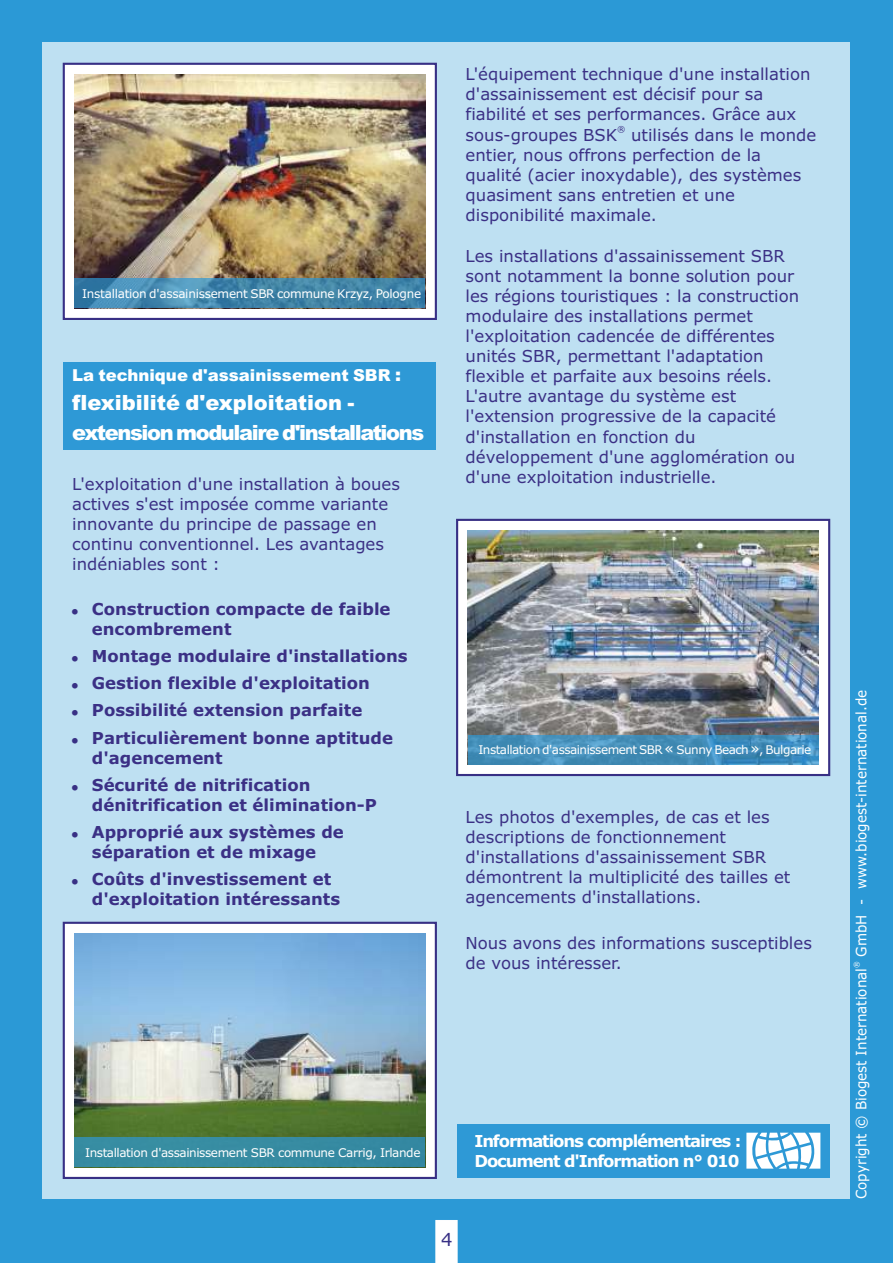
<style>
.page{position:relative;width:893px;height:1263px;background:#2b99d6}
.page>*{position:absolute;margin:0;border:0;box-sizing:border-box;transform-origin:0 0}
.t1{font:900 21px/29.5px "Arial";letter-spacing:-.065em;color:#fff}
.t2{font:18px "Verdana";color:#383085}
.t3{font:16.5px/20.1px "Verdana";color:#3b3085}
.t4{font:700 16.5px/27px "Verdana";color:#3b3085}
.t5{font:700 16.5px/20.1px "Verdana";letter-spacing:-.07em;color:#fff}
.t6{font:900 16.5px "Arial";color:#fff}
.t7{font:14.4px "Verdana";color:#fff;scale:.93 1}
.t8{font:12px "Verdana";letter-spacing:-.035em;color:#fff}
.t9{font:8.25px "Verdana";color:#3b3085}
.t10{font:7.2px "Verdana";color:#fff;scale:.93 1}
.s1{font-size:18px}
.s2{font-family:"Tahoma";font-size:15px}
</style>
<div class="page">
<div style="left:43px;top:43px;width:807px;height:1156px;background:#bee0f2"></div>
<svg style="left:436px;top:1220px;width:21px;height:43px"></svg>
<svg style="left:62px;top:62px;width:375px;height:258px;background:#d6d6e1"></svg>
<svg style="left:62px;top:921px;width:375px;height:258px;background:#d4d8e3"></svg>
<svg style="left:456px;top:518px;width:375px;height:259px;background:#d0d2e4"></svg>
<div style="left:457px;top:1124px;width:372px;height:53px;background:#2e99d6"></div>
<svg style="left:746px;top:1133px;width:74px;height:35px"></svg>
<div style="left:64px;top:363px;width:372px;height:87px;background:#2e99d6"></div>
<img style="left:468px;top:530px;width:351px;height:205px">
<img style="left:74px;top:933px;width:351px;height:204px">
<div style="left:468px;top:735px;width:351px;height:29px;background:#2e99d6;opacity:.7"></div>
<div style="left:74px;top:1137px;width:351px;height:30px;background:#378ba2"></div>
<img style="left:74px;top:74px;width:351px;height:205px">
<div style="left:74px;top:279px;width:351px;height:29px;background:#2e99d6;opacity:.7"></div>
<p class="t8" style="left:82px;top:289px;width:341px">Installation d'assainissement SBR commune Krzyz, Pologne</p>
<p class="t6" style="left:72px;top:369px;width:330px">La technique d'assainissement SBR <span class="s1">:</span></p>
<p class="t1" style="left:72px;top:390px;width:353px">flexibilité d'exploitation - extension modulaire d'installations</p>
<p class="t3" style="left:72px;top:475px;width:329px">L'exploitation d'une installation à boues actives s'est imposée comme variante innovante du principe de passage en continu conventionnel. Les avantages indéniables sont :</p>
<p class="t4" style="left:92px;top:600px;width:300px;line-height:20.1px">Construction compacte de faible encombrement</p>
<p class="t4" style="left:92px;top:644px;width:317px">Montage modulaire d'installations Gestion flexible d'exploitation Possibilité extension parfaite Particulièrement bonne aptitude</p>
<p class="t4" style="left:92px;top:745px;width:220px">d'agencement<br>Sécurité de nitrification</p>
<p class="t4" style="left:92px;top:792px;width:286px">dénitrification et élimination-P<br>Approprié aux systèmes de</p>
<p class="t4" style="left:92px;top:840px;width:241px">séparation et de mixage<br>Coûts d'investissement et</p>
<p class="t4" style="left:92px;top:887px;width:250px">d'exploitation intéressants</p>
<p class="t3" style="left:466px;top:66px;width:346px">L'équipement technique d'une installation d'assainissement est décisif pour sa fiabilité et ses performances. Grâce aux</p>
<p class="t9" style="left:617px;top:126px;width:10px">®</p>
<p class="t3" style="left:466px;top:126px;width:352px">sous-groupes BSK utilisés dans le monde entier, nous offrons perfection de la qualité (acier inoxydable), des systèmes quasiment sans entretien et une disponibilité maximale.</p>
<p class="t3" style="left:466px;top:247px;width:335px">Les installations d'assainissement SBR sont notamment la bonne solution pour les régions touristiques : la construction modulaire des installations permet l'exploitation cadencée de différentes unités SBR, permettant l'adaptation flexible et parfaite aux besoins réels.<br>L'autre avantage du système est l'extension progressive de la capacité d'installation en fonction du développement d'une agglomération ou d'une exploitation industrielle.</p>
<p class="t8" style="left:478px;top:744px;width:334px">Installation d'assainissement SBR <span class="s2">«</span> Sunny Beach <span class="s2">»</span>, Bulgarie</p>
<p class="t3" style="left:466px;top:809px;width:326px">Les photos d'exemples, de cas et les descriptions de fonctionnement d'installations d'assainissement SBR démontrent la multiplicité des tailles et agencements d'installations.</p>
<p class="t3" style="left:466px;top:934px;width:348px">Nous avons des informations susceptibles de vous intéresser.</p>
<p class="t8" style="left:85px;top:1147px;width:337px">Installation d'assainissement SBR commune Carrig, Irlande</p>
<p class="t5" style="left:474px;top:1132px;width:268px">Informations complémentaires :<br>Document d'Information n° 010</p>
<p class="t2" style="left:441px;top:1232px;width:13px">4</p>
<p class="t7" style="left:855px;top:1199px;width:549px;rotate:-90deg">Copyright © Biogest International GmbH - www.biogest-international.de</p>
<p class="t10" style="left:854px;top:968px;width:9px;rotate:-90deg">®</p>
</div>
